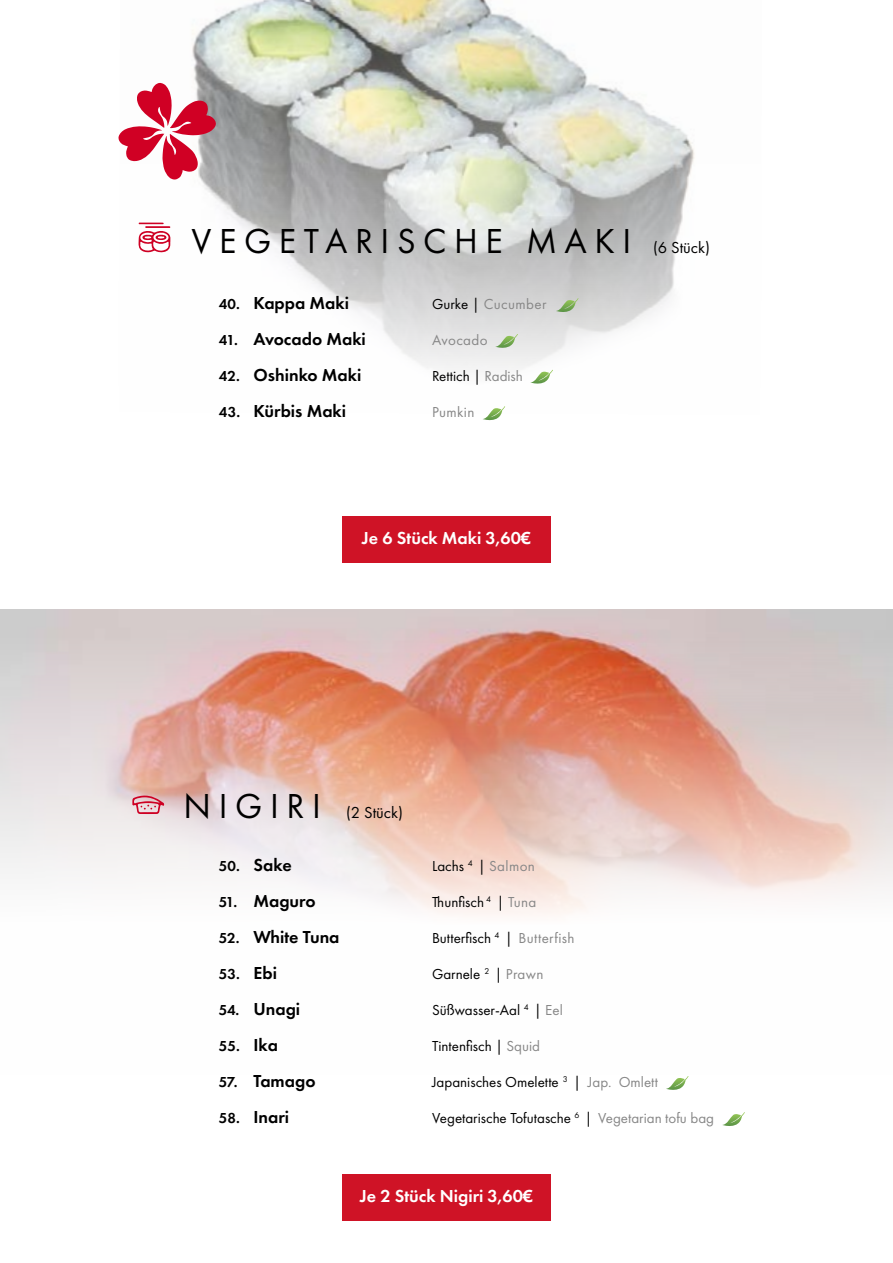
<style>
.page{position:relative;width:893px;height:1263px;background:#fff}
.page>*{position:absolute;margin:0;border:0;box-sizing:border-box;transform-origin:0 0}
.t1{font:36px "Futura PT";letter-spacing:.21em;color:#000}
.t2{font:600 18px "Futura PT";color:#000}
.t3{font:600 18px "Futura PT";color:#fff}
.t4{font:16.5px "Futura PT";color:#000}
.t5{font:15px "Futura PT";color:#000}
.t6{font:15px "Futura PT";letter-spacing:.025em;color:#000}
.t7{font:15px "Futura PT";letter-spacing:.025em;color:#878787}
.t8{font:600 15px "Futura PT";color:#000}
.s1{font-size:15px}
.s2{color:#000}
.s3{color:#878787}
.s4{font-size:18px}
</style>
<div class="page">
<img style="left:159px;top:0;width:536px;height:407px">
<img style="left:0;top:610px;width:893px;height:305px">
<svg style="left:118px;top:83px;width:99px;height:97px"></svg>
<svg style="left:138px;top:222px;width:32px;height:31px"></svg>
<svg style="left:132px;top:794px;width:32px;height:20px"></svg>
<svg style="left:556px;top:298px;width:22px;height:19px"></svg>
<svg style="left:495px;top:334px;width:23px;height:18px"></svg>
<svg style="left:530px;top:370px;width:23px;height:18px"></svg>
<svg style="left:482px;top:406px;width:23px;height:15px"></svg>
<svg style="left:666px;top:1076px;width:22px;height:14px"></svg>
<svg style="left:722px;top:1112px;width:23px;height:14px"></svg>
<div style="left:342px;top:1174px;width:209px;height:46px;background:#cf1326"></div>
<div style="left:343px;top:516px;width:208px;height:47px;background:#cf1326"></div>
<h1 class="t1" style="left:192px;top:219px;width:441px">VEGETARISCHE MAKI</h1>
<p class="t2" style="left:219px;top:292px;width:132px"><span class="s1">40.</span> Kappa Maki</p>
<p class="t7" style="left:432px;top:295px;width:116px"><span class="s2">Gurke |</span> Cucumber</p>
<p class="t2" style="left:219px;top:328px;width:148px"><span class="s1">41.</span> Avocado Maki</p>
<p class="t7" style="left:432px;top:331px;width:57px">Avocado</p>
<p class="t2" style="left:219px;top:364px;width:144px"><span class="s1">42.</span> Oshinko Maki</p>
<p class="t5" style="left:432px;top:367px;width:92px">Rettich | <span class="s3">Radish</span></p>
<p class="t2" style="left:219px;top:400px;width:129px"><span class="s1">43.</span> Kürbis Maki</p>
<p class="t7" style="left:432px;top:403px;width:44px">Pumkin</p>
<p class="t4" style="left:653px;top:237px;width:58px">(6 Stück)</p>
<p class="t3" style="left:362px;top:527px;width:171px">Je 6 Stück Maki 3,60€</p>
<h1 class="t1" style="left:184px;top:785px;width:139px">NIGIRI</h1>
<p class="t4" style="left:346px;top:803px;width:58px">(2 Stück)</p>
<p class="t2" style="left:219px;top:854px;width:74px"><span class="s1">50.</span> Sake</p>
<p class="t6" style="left:432px;top:857px;width:104px">Lachs <sup>4</sup> | <span class="s3">Salmon</span></p>
<p class="t2" style="left:219px;top:890px;width:98px"><span class="s1">51.</span> Maguro</p>
<p class="t5" style="left:432px;top:893px;width:106px">Thunfisch <sup>4</sup> | <span class="s3">Tuna</span></p>
<p class="t2" style="left:219px;top:926px;width:122px"><span class="s1">52.</span> White Tuna</p>
<p class="t6" style="left:432px;top:929px;width:144px">Butterfisch <sup>4</sup> | <span class="s3">Butterfish</span></p>
<p class="t8" style="left:219px;top:964px;width:59px">53. <span class="s4">Ebi</span></p>
<p class="t5" style="left:432px;top:965px;width:113px">Garnele <sup>2</sup> | <span class="s3">Prawn</span></p>
<p class="t2" style="left:219px;top:998px;width:83px"><span class="s1">54.</span> Unagi</p>
<p class="t5" style="left:432px;top:1001px;width:132px">Süßwasser-Aal <sup>4</sup> | <span class="s3">Eel</span></p>
<p class="t8" style="left:219px;top:1036px;width:61px">55. <span class="s4">Ika</span></p>
<p class="t5" style="left:432px;top:1037px;width:109px">Tintenfisch | <span class="s3">Squid</span></p>
<p class="t2" style="left:219px;top:1070px;width:98px"><span class="s1">57.</span> Tamago</p>
<p class="t5" style="left:432px;top:1073px;width:227px">Japanisches Omelette <sup>3</sup> | <span class="s3">Jap. Omlett</span></p>
<p class="t2" style="left:219px;top:1106px;width:72px"><span class="s1">58.</span> Inari</p>
<p class="t5" style="left:432px;top:1109px;width:284px">Vegetarische Tofutasche <sup>6</sup> | <span class="s3">Vegetarian tofu bag</span></p>
<p class="t3" style="left:360px;top:1184px;width:175px">Je 2 Stück Nigiri 3,60€</p>
</div>
